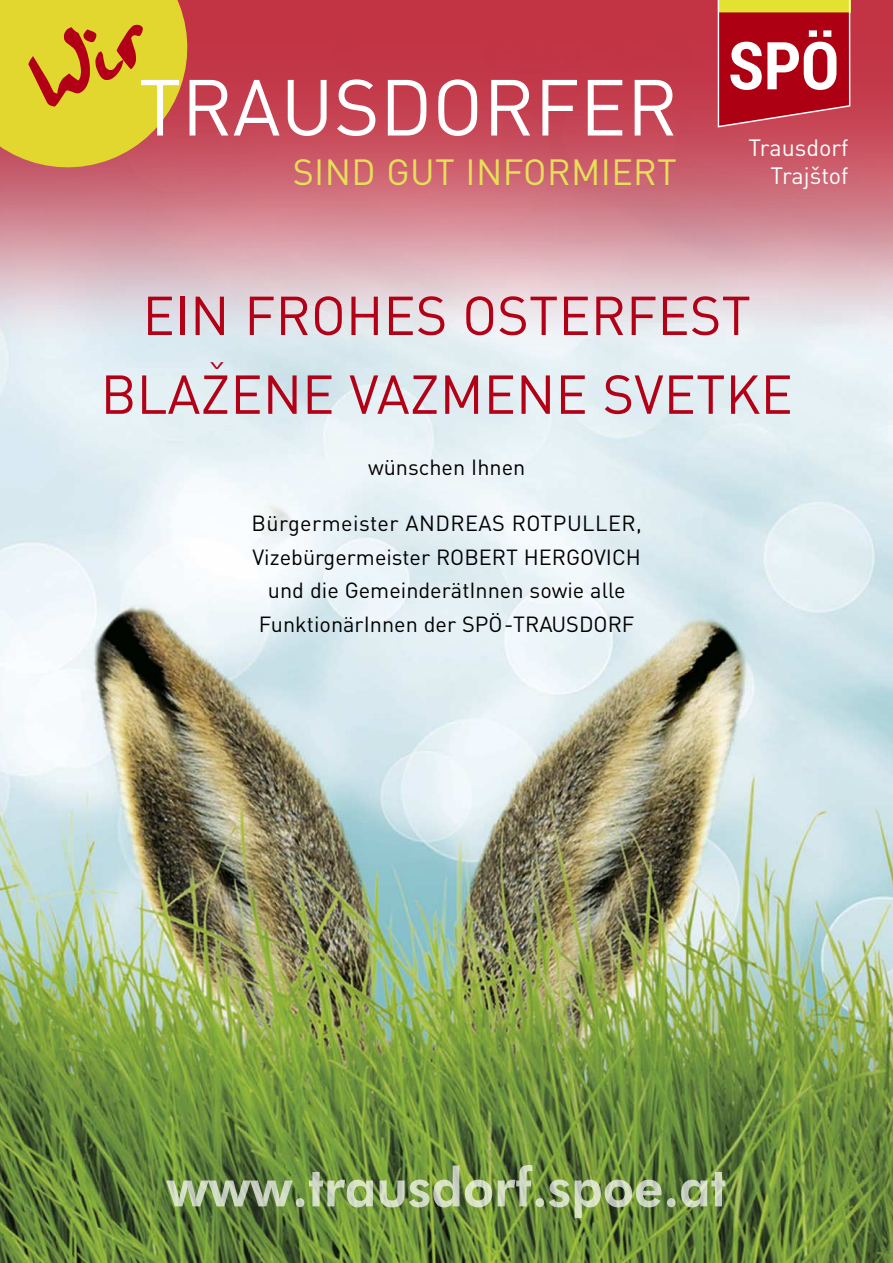
<style>
.page{position:relative;width:893px;height:1263px;background:#fff}
.page>*{position:absolute;margin:0;border:0;box-sizing:border-box;transform-origin:0 0}
.t1{font:78.15px "DIN";color:#fff}
.t2{font:800 54px "Futura BT";color:rgb(255 255 255/.7);scale:.95 1}
.t3{font:53.85px "DIN";color:#b20016}
.t4{font:36px "DIN";letter-spacing:.01em;color:#e7df59}
.t5{font:23.25px "DIN";color:#fff}
.t6{font:21.6px "DIN";color:#000}
.t7{font:21.6px "DIN";letter-spacing:.02em;color:#000}
.t8{font:13.95px "DIN";color:#b20016;scale:2.22 1}
</style>
<div class="page">
<img style="left:0;top:347px;width:893px;height:916px">
<svg style="left:0;top:0;width:893px;height:347px;background:#d2838f"></svg>
<img style="left:0;top:418px;width:2px;height:174px">
<svg style="left:718px;top:0;width:132px;height:128px"></svg>
<svg style="left:0;top:0;width:203px;height:183px;background:#d9b43b"></svg>
<p class="t1" style="left:139px;top:80px;width:541px">TRAUSDORFER</p>
<p class="t4" style="left:293px;top:160px;width:386px">SIND GUT INFORMIERT</p>
<p class="t5" style="left:748px;top:140px;width:102px">Trausdorf</p>
<p class="t5" style="left:771px;top:168px;width:79px">Trajštof</p>
<p class="t3" style="left:143px;top:297px;width:610px">EIN FROHES OSTERFEST</p>
<p class="t3" style="left:101px;top:375px;width:694px">BLAZENE VAZMENE SVETKE</p>
<p class="t8" style="left:210px;top:359px;width:8px">v</p>
<p class="t6" style="left:368px;top:459px;width:159px">wünschen Ihnen</p>
<p class="t7" style="left:252px;top:515px;width:392px">Bürgermeister ANDREAS ROTPULLER,</p>
<p class="t6" style="left:252px;top:549px;width:390px">Vizebürgermeister ROBERT HERGOVICH</p>
<p class="t6" style="left:268px;top:583px;width:359px">und die GemeinderätInnen sowie alle</p>
<p class="t6" style="left:259px;top:617px;width:377px">FunktionärInnen der SPÖ -TRAUSDORF</p>
<p class="t2" style="left:167px;top:1154px;width:591px">www.trausdorf.spoe.at</p>
</div>
